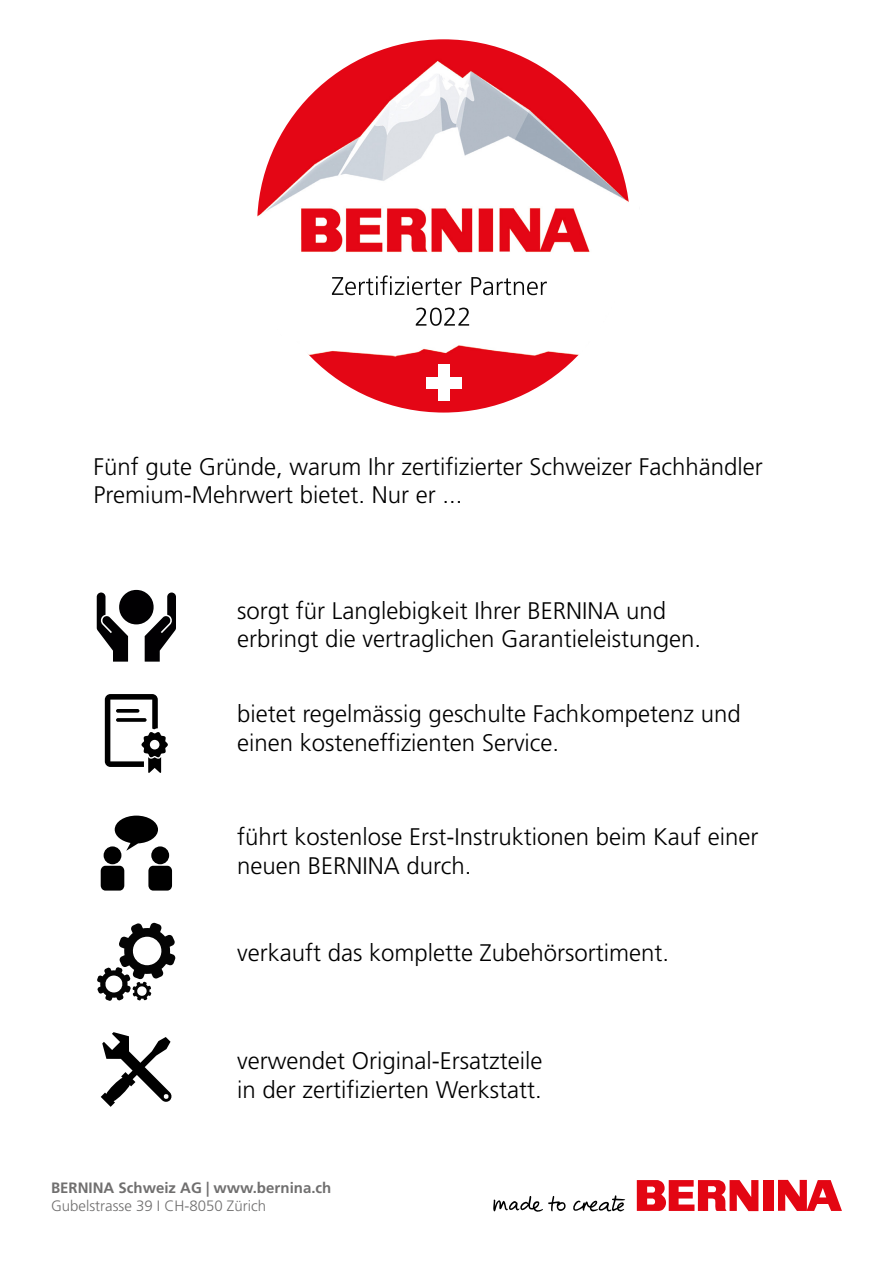
<style>
.page{position:relative;width:893px;height:1263px;background:#fff}
.page>*{position:absolute;margin:0;border:0;box-sizing:border-box;transform-origin:0 0}
.t1{font:300 24px/28.8px "Frutiger";color:#000}
.t2{font:700 15px "Frutiger";color:#706f6f}
.t3{font:300 15px "Frutiger";color:#706f6f}
</style>
<div class="page">
<svg style="left:105px;top:694px;width:63px;height:79px"></svg>
<img style="left:257px;top:39px;width:373px;height:374px;border-radius:187px">
<img style="left:426px;top:377px;width:36px;height:11px">
<img style="left:439px;top:365px;width:10px;height:35px">
<svg style="left:101px;top:1032px;width:71px;height:75px"></svg>
<svg style="left:97px;top:923px;width:79px;height:78px"></svg>
<div style="left:101px;top:866px;width:23px;height:24px;background:#000;border-radius:5px"></div>
<div style="left:104px;top:846px;width:17px;height:18px;background:#000;border-radius:50%"></div>
<div style="left:148px;top:866px;width:24px;height:24px;background:#000;border-radius:5px"></div>
<div style="left:151px;top:846px;width:18px;height:18px;background:#000;border-radius:50%"></div>
<svg style="left:115px;top:816px;width:43px;height:35px"></svg>
<svg style="left:97px;top:590px;width:79px;height:72px"></svg>
<svg style="left:493px;top:1195px;width:132px;height:17px"></svg>
<div style="left:763px;top:1180px;width:10px;height:31px;background:#e30613"></div>
<svg style="left:778px;top:1180px;width:64px;height:31px"></svg>
<svg style="left:637px;top:1180px;width:121px;height:31px"></svg>
<p class="t1" style="left:94px;top:452px;width:671px">Fünf gute Gründe, warum Ihr zertifizierter Schweizer Fachhändler<br>Premium-Mehrwert bietet. Nur er ...</p>
<p class="t1" style="left:237px;top:596px;width:466px">sorgt für Langlebigkeit Ihrer BERNINA und erbringt die vertraglichen Garantieleistungen.</p>
<p class="t1" style="left:237px;top:699px;width:505px">bietet regelmässig geschulte Fachkompetenz und einen kosteneffizienten Service.</p>
<p class="t1" style="left:237px;top:823px;width:523px">führt kostenlose Erst-Instruktionen beim Kauf einer neuen BERNINA durch.</p>
<p class="t1" style="left:237px;top:939px;width:434px">verkauft das komplette Zubehörsortiment.</p>
<p class="t1" style="left:237px;top:1047px;width:307px">verwendet Original-Ersatzteile in der zertifizierten Werkstatt.</p>
<p class="t2" style="left:51px;top:1179px;width:282px">BERNINA Schweiz AG | www.bernina.ch</p>
<p class="t3" style="left:51px;top:1197px;width:217px">Gubelstrasse 39 I CH-8050 Zürich</p>
</div>
